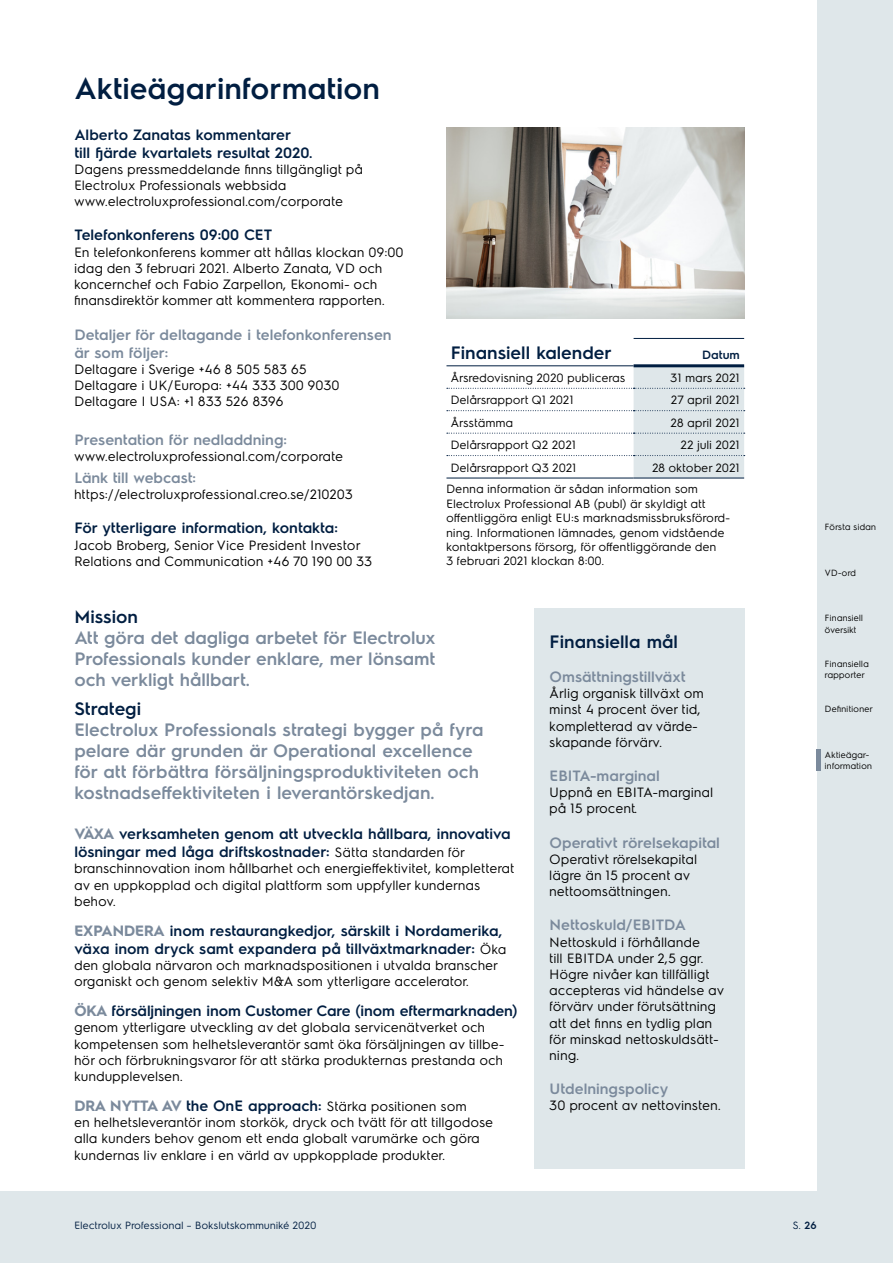
<style>
.page{position:relative;width:893px;height:1263px;background:#fff}
.page>*{position:absolute;margin:0;border:0;box-sizing:border-box;transform-origin:0 0}
.Rubrik_3{font:600 30px "Electrolux Sans";color:#011e41}
.Bullets{font:600 18px/21px "Electrolux Sans";color:#7b8a9c}
.Rubrik_4{font:600 18px/21px "Electrolux Sans";letter-spacing:-.005em;color:#7b8a9c;text-align:justify}
.Mellanrubrik{font:600 18px "Electrolux Sans";color:#011e41}
.Mellanrubrik_2_mörk{font:600 15px/18px "Electrolux Sans";color:#011e41}
.Mellanrubrik_2{font:600 15px/18px "Electrolux Sans";color:#7b8a9c}
.Bröd{font:13.5px/16.2px "Electrolux Sans";color:#000}
.Mellanrubrik_2_mörk-2{font:13.5px/16.2px "Electrolux Sans";color:#000}
.Tabell_normal_vänste{font:12px/14.4px "Electrolux Sans";color:#000}
.Tabell_normal_höger{font:12px "Electrolux Sans";color:#000}
.Tabell_fet_höger{font:600 12px "Electrolux Sans";color:#011e41}
.t1{font:10.5px "Electrolux Sans";color:#011e41}
.t2{font:9px/11.2px "Electrolux Sans";color:#000}
.s1{font-weight:700;color:#7b8a9c}
.s2{font-weight:400;font-size:13.5px;color:#000}
.s3{font-weight:700;font-size:15px;color:#7b8a9c}
.s4{font-weight:600;font-size:15px;color:#011e41}
.s5{font-weight:600}
</style>
<div class="page">
<div style="left:0;top:0;width:893px;height:1263px;background:linear-gradient(to right,#dfe7ea,#dfe7ea)"></div>
<div style="left:0;top:0;width:816px;height:1191px;background:#fff"></div>
<hr style="left:446px;top:478px;width:188px;height:1px;background:#011e41">
<hr style="left:634px;top:478px;width:110px;height:1px;background:#011e41">
<hr style="left:634px;top:364px;width:110px;height:3px;background:#011e41">
<hr style="left:446px;top:365px;width:188px;height:1px;background:#011e41">
<svg style="left:447px;top:366px;width:298px;height:112px"></svg>
<hr style="left:634px;top:338px;width:110px;height:1px;background:#011e41">
<div style="left:816px;top:749px;width:5px;height:22px;background:#7b8a9c"></div>
<div style="left:534px;top:608px;width:210px;height:560px;background:#dfe7ea"></div>
<img style="left:446px;top:128px;width:298px;height:191px">
<p class="Rubrik_3" style="left:74px;top:67px;width:307px">Aktieägarinformation</p>
<p class="Mellanrubrik_2_mörk" style="left:74px;top:124px;width:239px">Alberto Zanatas kommentarer<br>till fjärde kvartalets resultat 2020.</p>
<p class="Bröd" style="left:74px;top:160px;width:290px">Dagens pressmeddelande finns tillgängligt på<br>Electrolux Professionals webbsida www.electroluxprofessional.com/corporate</p>
<p class="Mellanrubrik_2_mörk" style="left:74px;top:225px;width:199px">Telefonkonferens 09:00 CET</p>
<p class="Bröd" style="left:74px;top:243px;width:331px">En telefonkonferens kommer att hållas klockan 09:00 idag den 3 februari 2021. Alberto Zanata, VD och koncernchef och Fabio Zarpellon, Ekonomi- och finansdirektör kommer att kommentera rapporten.</p>
<p class="Mellanrubrik_2" style="left:74px;top:324px;width:319px">Detaljer för deltagande i telefonkonferensen är som följer:</p>
<p class="Bröd" style="left:74px;top:360px;width:234px">Deltagare i Sverige +46 8 505 583 65</p>
<p class="Bröd" style="left:74px;top:376px;width:267px">Deltagare i UK/Europa: +44 333 300 9030</p>
<p class="Bröd" style="left:74px;top:392px;width:211px">Deltagare I USA: +1 833 526 8396</p>
<p class="Mellanrubrik_2" style="left:74px;top:429px;width:214px">Presentation för nedladdning:</p>
<p class="Bröd" style="left:74px;top:447px;width:271px">www.electroluxprofessional.com/corporate</p>
<p class="Mellanrubrik_2" style="left:74px;top:468px;width:123px">Länk till webcast:</p>
<p class="Bröd" style="left:74px;top:485px;width:280px">https://electroluxprofessional.creo.se/210203</p>
<p class="Mellanrubrik_2_mörk" style="left:74px;top:518px;width:265px">För ytterligare information, kontakta:</p>
<p class="Bröd" style="left:74px;top:536px;width:300px">Jacob Broberg, Senior Vice President Investor<br>Relations and Communication +46 70 190 00 33</p>
<p class="Mellanrubrik" style="left:451px;top:340px;width:163px">Finansiell kalender</p>
<p class="Tabell_fet_höger" style="left:702px;top:347px;width:39px">Datum</p>
<p class="Tabell_normal_vänste" style="left:451px;top:370px;width:176px">Årsredovisning 2020 publiceras</p>
<p class="Tabell_normal_höger" style="left:671px;top:369px;width:71px">31 mars 2021</p>
<p class="Tabell_normal_vänste" style="left:451px;top:392px;width:125px">Delårsrapport Q1 2021</p>
<p class="Tabell_normal_höger" style="left:671px;top:392px;width:70px">27 april 2021</p>
<p class="Tabell_normal_vänste" style="left:451px;top:415px;width:64px">Årsstämma</p>
<p class="Tabell_normal_höger" style="left:671px;top:414px;width:70px">28 april 2021</p>
<p class="Tabell_normal_vänste" style="left:451px;top:437px;width:127px">Delårsrapport Q2 2021</p>
<p class="Tabell_normal_höger" style="left:681px;top:437px;width:60px">22 juli 2021</p>
<p class="Tabell_normal_vänste" style="left:451px;top:459px;width:127px">Delårsrapport Q3 2021</p>
<p class="Tabell_normal_höger" style="left:652px;top:459px;width:89px">28 oktober 2021</p>
<p class="Tabell_normal_vänste" style="left:446px;top:481px;width:286px">Denna information är sådan information som Electrolux Professional AB (publ) är skyldigt att offentliggöra enligt EU:s marknadsmissbruksförord&shy;ning. Informationen lämnades, genom vidstående kontaktpersons försorg, för offentliggörande den<br>3 februari 2021 klockan 8:00.</p>
<p class="Mellanrubrik" style="left:74px;top:604px;width:65px">Mission</p>
<p class="Rubrik_4" style="left:74px;top:626px;width:363px">Att göra det dagliga arbetet för Electrolux Professionals kunder enklare, mer lönsamt och verkligt hållbart.</p>
<p class="Mellanrubrik" style="left:550px;top:629px;width:130px">Finansiella mål</p>
<p class="Mellanrubrik_2" style="left:550px;top:667px;width:137px">Omsättningstillväxt</p>
<p class="Bröd" style="left:550px;top:684px;width:156px">Årlig organisk tillväxt om minst 4 procent över tid, kompletterad av värde&shy;skapande förvärv.</p>
<p class="Mellanrubrik_2" style="left:550px;top:766px;width:112px">EBITA-marginal</p>
<p class="Bröd" style="left:550px;top:783px;width:165px">Uppnå en EBITA-marginal på 15 procent.</p>
<p class="Mellanrubrik_2" style="left:550px;top:832px;width:172px">Operativt rörelsekapital</p>
<p class="Bröd" style="left:550px;top:850px;width:149px">Operativt rörelsekapital lägre än 15 procent av nettoomsättningen.</p>
<p class="Mellanrubrik_2" style="left:550px;top:915px;width:138px">Nettoskuld/EBITDA</p>
<p class="Bröd" style="left:550px;top:933px;width:176px">Nettoskuld i förhållande<br>till EBITDA under 2,5 ggr.<br>Högre nivåer kan tillfälligt accepteras vid händelse av förvärv under förutsättning att det finns en tydlig plan för minskad nettoskuldsätt&shy;ning.</p>
<p class="Mellanrubrik_2" style="left:550px;top:1079px;width:120px">Utdelningspolicy</p>
<p class="Bröd" style="left:550px;top:1097px;width:173px">30 procent av nettovinsten.</p>
<p class="Mellanrubrik" style="left:74px;top:696px;width:68px">Strategi</p>
<p class="Bullets" style="left:74px;top:718px;width:411px">Electrolux Professionals strategi bygger på fyra pelare där grunden är Operational excellence för att förbättra försäljningsproduktiviteten och kostnadseffektiviteten i leverantörskedjan.</p>
<p class="Mellanrubrik_2_mörk" style="left:74px;top:824px;width:438px"><span class="s1">VÄXA</span> verksamheten genom att utveckla hållbara, innovativa lösningar med låga driftskostnader: <span class="s2">Sätta standarden för</span></p>
<p class="Mellanrubrik_2_mörk-2" style="left:74px;top:860px;width:442px">branschinnovation inom hållbarhet och energieffektivitet, kompletterat av en uppkopplad och digital plattform som uppfyller kundernas behov.</p>
<p class="Mellanrubrik_2_mörk" style="left:74px;top:920px;width:434px"><span class="s1">EXPANDERA</span> inom restaurangkedjor, särskilt i Nordamerika, växa inom dryck samt expandera på tillväxtmarknader: <span class="s2">Öka</span></p>
<p class="Mellanrubrik_2_mörk-2" style="left:74px;top:956px;width:425px">den globala närvaron och marknadspositionen i utvalda branscher organiskt och genom selektiv M&amp;A som ytterligare accelerator.</p>
<p class="Mellanrubrik_2_mörk" style="left:74px;top:1001px;width:445px"><span class="s1">ÖKA</span> försäljningen inom Customer Care (inom eftermarknaden)</p>
<p class="Mellanrubrik_2_mörk-2" style="left:74px;top:1019px;width:432px">genom ytterligare utveckling av det globala servicenätverket och kompetensen som helhetsleverantör samt öka försäljningen av tillbe&shy;hör och förbrukningsvaror för att stärka produkternas prestanda och kundupplevelsen.</p>
<p class="Bröd" style="left:74px;top:1097px;width:420px"><span class="s3">DRA NYTTA AV</span> <span class="s4">the OnE approach:</span> Stärka positionen som<br>en helhetsleverantör inom storkök, dryck och tvätt för att tillgodose alla kunders behov genom ett enda globalt varumärke och göra kundernas liv enklare i en värld av uppkopplade produkter.</p>
<p class="t2" style="left:825px;top:521px;width:53px">Första sidan</p>
<p class="t2" style="left:825px;top:566px;width:33px">VD-ord</p>
<p class="t2" style="left:825px;top:612px;width:40px">Finansiell översikt</p>
<p class="t2" style="left:825px;top:657px;width:46px">Finansiella rapporter</p>
<p class="t2" style="left:825px;top:703px;width:49px">Definitioner</p>
<p class="t2" style="left:825px;top:748px;width:49px">Aktieägar&shy;information</p>
<p class="t1" style="left:74px;top:1218px;width:244px">Electrolux Professional – Bokslutskommuniké 2020</p>
<p class="t1" style="left:793px;top:1218px;width:25px">S. <span class="s5">26</span></p>
</div>
